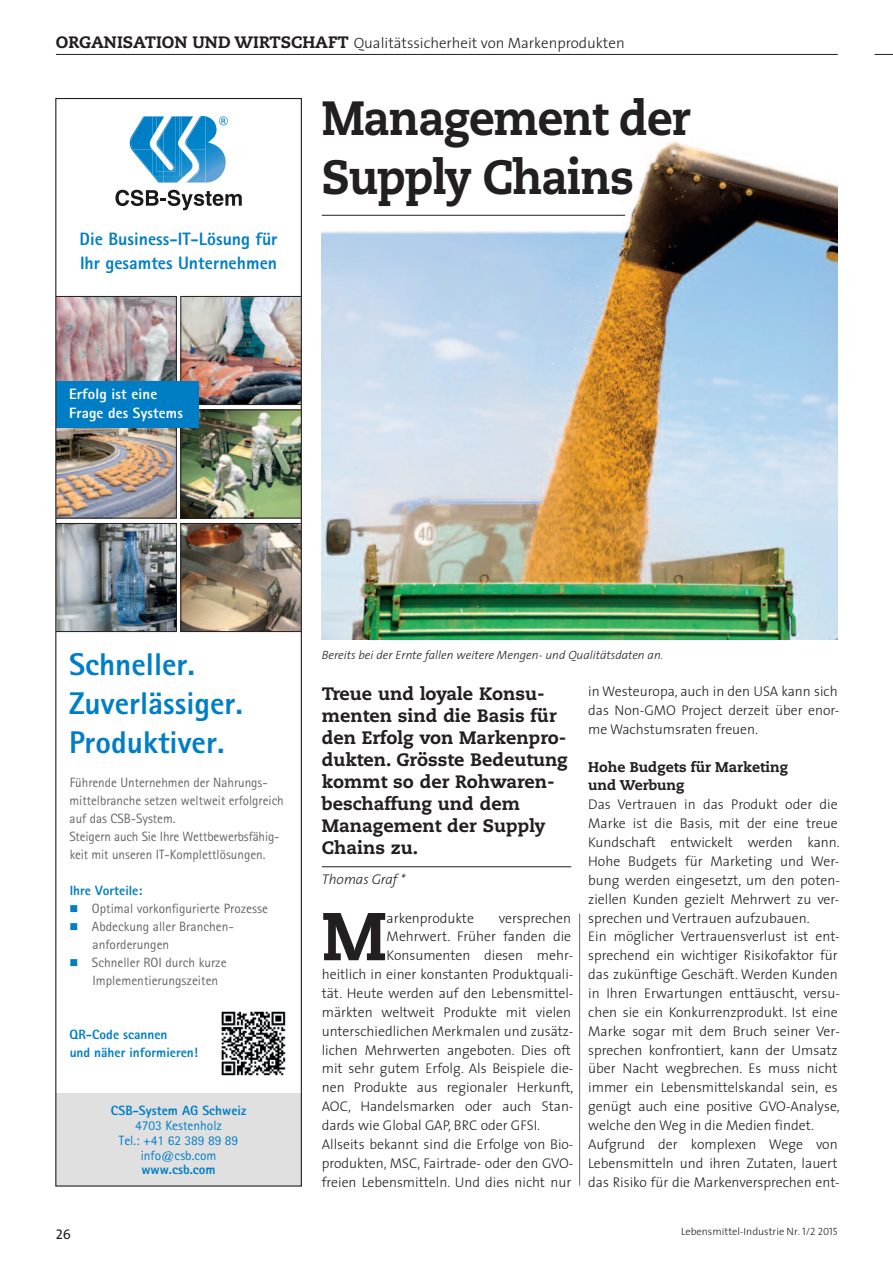
<style>
.page{position:relative;width:893px;height:1263px;background:#fff}
.page>*{position:absolute;margin:0;border:0;box-sizing:border-box;transform-origin:0 0}
.t1{font:800 67.5px "Caecilia";color:#231f20}
.t2{font:800 48px/58.5px "Caecilia";letter-spacing:-.025em;color:#231f20;scale:.93 1}
.t3{font:800 31.5px/38.8px "AT Rotis Sans Serif";color:#007ec5}
.t4{font:800 18px/21.9px "Caecilia";color:#231f20}
.t5{font:800 18px/24px "AT Rotis Sans Serif";color:#007ec5}
.t6{font:300 15px "The Sans";color:#231f20}
.t7{font:800 15px/18.9px "AT Rotis Sans Serif";letter-spacing:.01em;color:#fff}
.t8{font:300 14.1px/18.9px "The Sans";color:#231f20}
.t9{font:800 14.1px/18.9px "Caecilia";color:#231f20}
.t10{font:italic 300 14.1px "The Sans";color:#231f20}
.t11{font:14.1px "The Sans Caps";color:#231f20}
.t12{font:13.5px/18px "AT Rotis Sans Serif";color:#666}
.t13{font:800 13.5px/18px "AT Rotis Sans Serif";color:#007ec5}
.t14{font:13.5px/15px "AT Rotis Sans Serif";color:#007ec5;text-align:center}
.t15{font:italic 300 12px "The Sans";color:#231f20}
.t16{font:300 10.5px "The Sans";color:#231f20}
.s1{font-family:"Caecilia";font-weight:800;font-size:16.5px}
.s2{font-family:"The Sans Light Caps";font-weight:400}
</style>
<div class="page">
<svg style="left:874px;top:54px;width:19px;height:1px"></svg>
<hr style="left:56px;top:54px;width:782px;height:1px;background:#231f20">
<svg style="left:579px;top:913px;width:1px;height:274px"></svg>
<hr style="left:322px;top:866px;width:249px;height:1px;background:#231f20">
<img style="left:322px;top:141px;width:516px;height:498px">
<hr style="left:322px;top:215px;width:303px;height:1px;background:#231f20">
<svg style="left:130px;top:116px;width:98px;height:67px"></svg>
<svg style="left:115px;top:190px;width:127px;height:20px"></svg>
<img style="left:57px;top:296px;width:243px;height:336px">
<div style="left:56px;top:381px;width:143px;height:46px;background:#007ec5"></div>
<div style="left:56px;top:1093px;width:245px;height:92px;background:#e0e0e0"></div>
<img style="left:221px;top:1011px;width:65px;height:65px">
<p class="t6" style="left:56px;top:37px;width:570px"><span class="s1">ORGANISATION UND WIRTSCHAFT</span> Qualitätssicherheit von Markenprodukten</p>
<p class="t5" style="left:80px;top:228px;width:199px">Die Business-IT-Lösung für<br>Ihr gesamtes Unternehmen</p>
<h2 class="t2" style="left:322px;top:94px;width:398px">Management der<br>Supply Chains</h2>
<p class="t7" style="left:69px;top:386px;width:115px">Erfolg ist eine<br>Frage des Systems</p>
<h3 class="t3" style="left:69px;top:648px;width:175px">Schneller.<br>Zuverlässiger.<br>Produktiver.</h3>
<p class="t12" style="left:69px;top:775px;width:216px">Führende Unternehmen der Nahrungs&shy;mittelbranche setzen weltweit erfolgreich auf das CSB-System.<br>Steigern auch Sie Ihre Wettbewerbsfähig&shy;keit mit unseren IT-Komplettlösungen.</p>
<p class="t13" style="left:70px;top:883px;width:74px">Ihre Vorteile:</p>
<p class="t12" style="left:92px;top:901px;width:178px">Optimal vorkonfigurierte Prozesse<br>Abdeckung aller Branchen&shy;anforderungen<br>Schneller ROI durch kurze<br>Implementierungszeiten</p>
<p class="t13" style="left:70px;top:1026px;width:130px">QR-Code scannen<br>und näher informieren!</p>
<p class="t13" style="left:111px;top:1102px;width:137px">CSB-System AG Schweiz</p>
<p class="t14" style="left:119px;top:1119px;width:121px">4703 Kestenholz<br>Tel.: +41 62 389 89 89 info@csb.com</p>
<p class="t13" style="left:141px;top:1162px;width:76px">www.csb.com</p>
<p class="t15" style="left:322px;top:650px;width:343px">Bereits bei der Ernte fallen weitere Mengen- und Qualitätsdaten an.</p>
<p class="t4" style="left:322px;top:685px;width:248px">Treue und loyale Konsu&shy;menten sind die Basis für den Erfolg von Markenpro&shy;dukten. Grösste Bedeutung kommt so der Rohwaren&shy;beschaffung und dem<br>Management der Supply<br>Chains zu.</p>
<p class="t10" style="left:322px;top:873px;width:85px">Thomas Graf *</p>
<h1 class="t1" style="left:322px;top:908px;width:66px">M</h1>
<p class="t8" style="left:387px;top:910px;width:89px">arkenprodukte</p>
<p class="t8" style="left:499px;top:910px;width:74px">versprechen</p>
<p class="t8" style="left:387px;top:928px;width:186px">Mehrwert. Früher fanden die</p>
<p class="t8" style="left:387px;top:947px;width:188px">Konsumenten diesen mehr-</p>
<p class="t8" style="left:322px;top:966px;width:253px">heitlich in einer konstanten Produktquali-</p>
<p class="t8" style="left:322px;top:985px;width:253px">tät. Heute werden auf den Lebensmittel-</p>
<p class="t8" style="left:322px;top:1004px;width:251px">märkten weltweit Produkte mit vielen</p>
<p class="t8" style="left:322px;top:1023px;width:253px">unterschiedlichen Merkmalen und zusätz-</p>
<p class="t8" style="left:322px;top:1042px;width:251px">lichen Mehrwerten angeboten. Dies oft</p>
<p class="t8" style="left:322px;top:1060px;width:253px">mit sehr gutem Erfolg. Als Beispiele die-</p>
<p class="t8" style="left:322px;top:1079px;width:253px">nen Produkte aus regionaler Herkunft,</p>
<p class="t8" style="left:322px;top:1098px;width:253px">AOC, Handelsmarken oder auch Stan-</p>
<p class="t8" style="left:322px;top:1117px;width:220px">dards wie Global GAP, BRC oder GFSI.</p>
<p class="t8" style="left:322px;top:1136px;width:253px">Allseits bekannt sind die Erfolge von Bio-</p>
<p class="t8" style="left:322px;top:1155px;width:253px">produkten, MSC, Fairtrade- oder den GVO-</p>
<p class="t8" style="left:322px;top:1174px;width:251px">freien Lebensmitteln. Und dies nicht nur</p>
<p class="t8" style="left:588px;top:683px;width:253px">in Westeuropa, auch in den USA kann sich das Non-GMO Project derzeit über enor&shy;me Wachstumsraten freuen.</p>
<p class="t9" style="left:588px;top:758px;width:201px">Hohe Budgets für Marketing und Werbung</p>
<p class="t8" style="left:588px;top:796px;width:253px">Das Vertrauen in das Produkt oder die Marke ist die Basis, mit der eine treue Kundschaft entwickelt werden kann.<br>Hohe Budgets für Marketing und Wer&shy;bung werden eingesetzt, um den poten&shy;ziellen Kunden gezielt Mehrwert zu ver&shy;sprechen und Vertrauen aufzubauen.<br>Ein möglicher Vertrauensverlust ist ent&shy;sprechend ein wichtiger Risikofaktor für das zukünftige Geschäft. Werden Kunden in Ihren Erwartungen enttäuscht, versu&shy;chen sie ein Konkurrenzprodukt. Ist eine Marke sogar mit dem Bruch seiner Ver&shy;sprechen konfrontiert, kann der Umsatz über Nacht wegbrechen. Es muss nicht immer ein Lebensmittelskandal sein, es genügt auch eine positive GVO-Analyse, welche den Weg in die Medien findet.<br>Aufgrund der komplexen Wege von Lebensmitteln und ihren Zutaten, lauert das Risiko für die Markenversprechen ent-</p>
<p class="t11" style="left:56px;top:1230px;width:17px">26</p>
<p class="t16" style="left:681px;top:1227px;width:158px">Lebensmittel-Industrie Nr. <span class="s2">1/2 2015</span></p>
</div>
